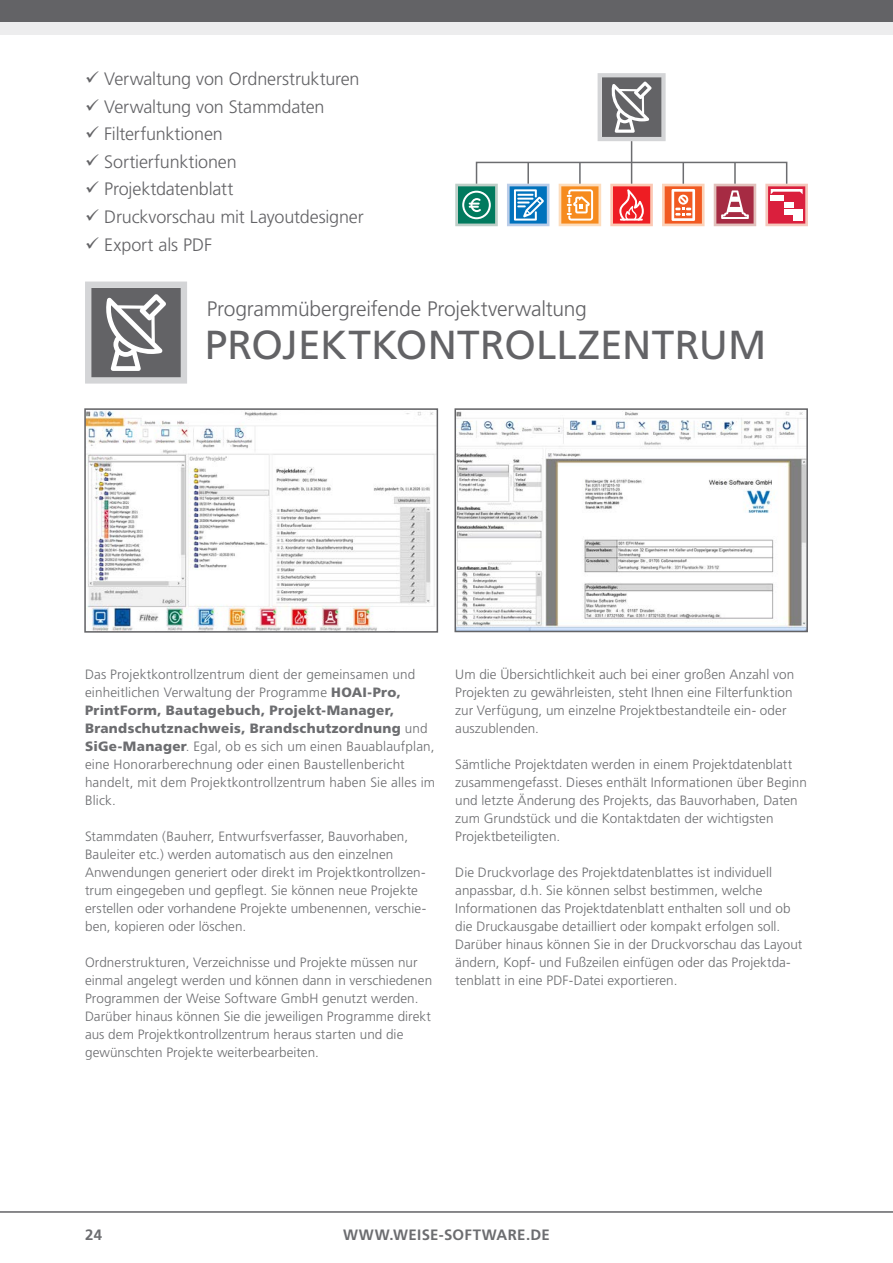
<style>
.page{position:relative;width:893px;height:1263px;background:#fff}
.page>*{position:absolute;margin:0;border:0;box-sizing:border-box;transform-origin:0 0}
.Grundschrift{font:40.5px "Frutiger";color:#636366}
.Grundschrift-2{font:300 21px "Frutiger";letter-spacing:-.01em;color:#636366}
.Grundschrift-3{font:300 18px "Frutiger";letter-spacing:-.01em;color:#636366}
.t1{font:700 15px "Frutiger";letter-spacing:.02em;color:#6c6d70}
.Brandschutznachweis{font:300 13.5px/18px "Frutiger";letter-spacing:.005em;color:#6c6d70}
.s1{font-weight:900}
</style>
<div class="page">
<div style="left:0;top:0;width:893px;height:34px;background:#ededee"></div>
<div style="left:0;top:0;width:893px;height:21px;background:#636366"></div>
<hr style="left:0;top:1211px;width:893px;height:2px;background:#636366">
<svg style="left:85px;top:282px;width:102px;height:102px"></svg>
<img style="left:87px;top:411px;width:348px;height:219px">
<div style="left:84px;top:408px;width:354px;height:225px;border:2px solid #636366"></div>
<img style="left:457px;top:411px;width:348px;height:218px">
<div style="left:454px;top:408px;width:354px;height:224px;border:2px solid #636366"></div>
<svg style="left:662px;top:184px;width:42px;height:42px"></svg>
<svg style="left:559px;top:184px;width:42px;height:42px"></svg>
<svg style="left:610px;top:184px;width:43px;height:42px"></svg>
<hr style="left:620px;top:219px;width:23px;height:2px;background:#fff">
<svg style="left:455px;top:184px;width:43px;height:42px"></svg>
<svg style="left:507px;top:184px;width:42px;height:42px"></svg>
<svg style="left:765px;top:184px;width:43px;height:42px"></svg>
<div style="left:784px;top:209px;width:19px;height:5px;background:#fff"></div>
<div style="left:793px;top:216px;width:10px;height:5px;background:#fff"></div>
<svg style="left:598px;top:73px;width:68px;height:68px"></svg>
<svg style="left:714px;top:184px;width:42px;height:42px"></svg>
<hr style="left:527px;top:162px;width:2px;height:22px;background:#6c6d70">
<hr style="left:579px;top:162px;width:2px;height:22px;background:#6c6d70">
<hr style="left:631px;top:141px;width:1px;height:43px;background:#6c6d70">
<hr style="left:682px;top:162px;width:2px;height:22px;background:#6c6d70">
<hr style="left:734px;top:162px;width:2px;height:22px;background:#6c6d70">
<div style="left:476px;top:162px;width:311px;height:22px;border:2px solid #6c6d70"></div>
<p class="Grundschrift-3" style="left:85px;top:69px;width:276px">✓ Verwaltung von Ordnerstrukturen</p>
<p class="Grundschrift-3" style="left:85px;top:96px;width:241px">✓ Verwaltung von Stammdaten</p>
<p class="Grundschrift-3" style="left:85px;top:124px;width:139px">✓ Filterfunktionen</p>
<p class="Grundschrift-3" style="left:85px;top:151px;width:153px">✓ Sortierfunktionen</p>
<p class="Grundschrift-3" style="left:85px;top:179px;width:150px">✓ Projektdatenblatt</p>
<p class="Grundschrift-3" style="left:85px;top:207px;width:280px">✓ Druckvorschau mit Layoutdesigner</p>
<p class="Grundschrift-3" style="left:85px;top:234px;width:129px">✓ Export als PDF</p>
<p class="Grundschrift-2" style="left:207px;top:296px;width:381px">Programmübergreifende Projektverwaltung</p>
<p class="Grundschrift" style="left:205px;top:321px;width:563px">PROJEKTKONTROLLZENTRUM</p>
<p class="Brandschutznachweis" style="left:85px;top:666px;width:352px">Das Projektkontrollzentrum dient der gemeinsamen und einheitlichen Verwaltung der Programme <span class="s1">HOAI-Pro, PrintForm, Bautagebuch, Projekt-Manager, Brandschutznachweis, Brandschutzordnung</span> und <span class="s1">SiGe-Manager</span>. Egal, ob es sich um einen Bauablaufplan, eine Honorarberechnung oder einen Baustellenbericht handelt, mit dem Projektkontrollzentrum haben Sie alles im Blick.</p>
<p class="Brandschutznachweis" style="left:85px;top:828px;width:343px">Stammdaten (Bauherr, Entwurfsverfasser, Bauvorhaben, Bauleiter etc.) werden automatisch aus den einzelnen Anwendungen generiert oder direkt im Projektkontrollzen&shy;trum eingegeben und gepflegt. Sie können neue Projekte erstellen oder vorhandene Projekte umbenennen, verschie&shy;ben, kopieren oder löschen.</p>
<p class="Brandschutznachweis" style="left:85px;top:954px;width:349px">Ordnerstrukturen, Verzeichnisse und Projekte müssen nur einmal angelegt werden und können dann in verschiedenen Programmen der Weise Software GmbH genutzt werden.<br>Darüber hinaus können Sie die jeweiligen Programme direkt aus dem Projektkontrollzentrum heraus starten und die gewünschten Projekte weiterbearbeiten.</p>
<p class="Brandschutznachweis" style="left:455px;top:666px;width:340px">Um die Übersichtlichkeit auch bei einer großen Anzahl von Projekten zu gewährleisten, steht Ihnen eine Filterfunktion zur Verfügung, um einzelne Projektbestandteile ein- oder auszublenden.</p>
<p class="Brandschutznachweis" style="left:455px;top:756px;width:353px">Sämtliche Projektdaten werden in einem Projektdatenblatt zusammengefasst. Dieses enthält Informationen über Beginn und letzte Änderung des Projekts, das Bauvorhaben, Daten zum Grundstück und die Kontaktdaten der wichtigsten Projektbeteiligten.</p>
<p class="Brandschutznachweis" style="left:455px;top:863px;width:349px">Die Druckvorlage des Projektdatenblattes ist individuell anpassbar, d.h. Sie können selbst bestimmen, welche Informationen das Projektdatenblatt enthalten soll und ob die Druckausgabe detailliert oder kompakt erfolgen soll.<br>Darüber hinaus können Sie in der Druckvorschau das Layout ändern, Kopf- und Fußzeilen einfügen oder das Projektda&shy;tenblatt in eine PDF-Datei exportieren.</p>
<p class="t1" style="left:85px;top:1226px;width:19px">24</p>
<p class="t1" style="left:343px;top:1226px;width:208px">WWW.WEISE-SOFTWARE.DE</p>
</div>
